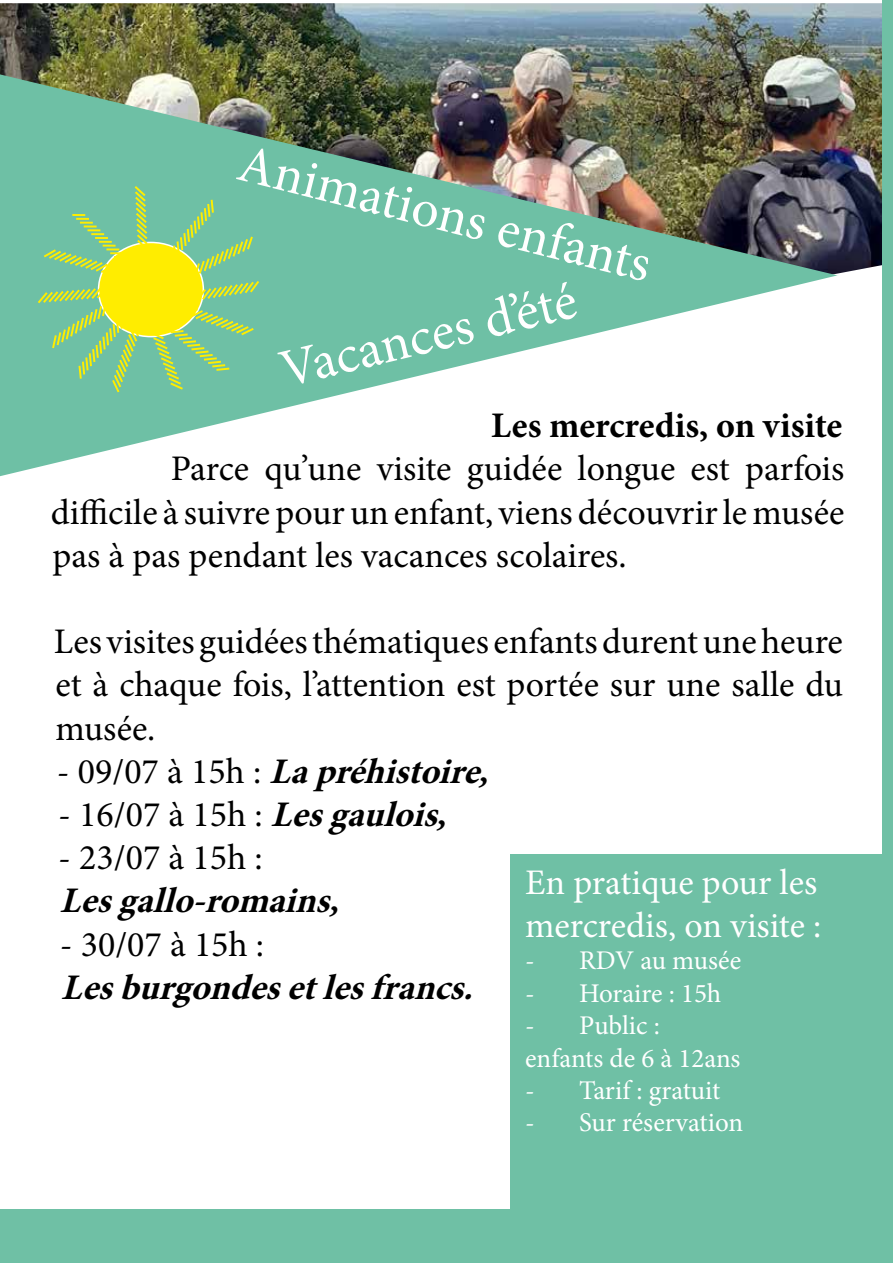
<style>
.page{position:relative;width:893px;height:1263px;background:#fff}
.page>*{position:absolute;margin:0;border:0;box-sizing:border-box;transform-origin:0 0}
.t1{font:54px "Minion Pro";color:#fff}
.t2{font:36px/43.2px "Minion Pro";color:#000;text-align:justify}
.t3{font:italic 700 36px "Minion Pro";color:#000}
.t4{font:36px/43.2px "Minion Pro";letter-spacing:-.005em;color:#fff}
.t5{font:700 36px "Minion Pro";color:#000}
.t6{font:27px/32.4px "Minion Pro";color:#fff}
.s1{font-weight:400;font-style:normal}
.s2{font-weight:700;font-style:italic}
</style>
<div class="page">
<img style="left:0;top:3px;width:882px;height:271px">
<div style="left:510px;top:855px;width:383px;height:361px;background:#6fc0a5"></div>
<div style="left:0;top:1209px;width:893px;height:53px;background:#6fc0a5"></div>
<img style="left:0;top:74px;width:839px;height:402px">
<svg style="left:36px;top:184px;width:225px;height:211px;background:#91cb7e"></svg>
<div style="left:882px;top:0;width:11px;height:1216px;background:#6fc0a5"></div>
<h1 class="t1" style="left:248px;top:127px;width:427px;rotate:14deg">Animations enfants</h1>
<h1 class="t1" style="left:272px;top:337px;width:308px;rotate:-14deg">Vacances d’été</h1>
<p class="t5" style="left:491px;top:400px;width:353px">Les mercredis, on visite</p>
<p class="t2" style="left:51px;top:447px;width:795px;text-indent:120px">Parce qu’une visite guidée longue est parfois difficile à suivre pour un enfant, viens découvrir le musée pas à pas pendant les vacances scolaires.</p>
<p class="t2" style="left:54px;top:620px;width:791px">Les visites guidées thématiques enfants durent une heure et à chaque fois, l’attention est portée sur une salle du musée.</p>
<p class="t3" style="left:57px;top:746px;width:446px"><span class="s1">- 0 9 / 0 7 à 1 5 h :</span> Lapréhistoire,</p>
<p class="t2" style="left:58px;top:793px;width:402px">- 1 6 / 0 7 à 1 5 h : <span class="s2">Lesgaulois,</span></p>
<p class="t2" style="left:58px;top:836px;width:206px">- 23/07 à 15h :</p>
<p class="t3" style="left:60px;top:876px;width:293px">Lesgallo-romains,</p>
<p class="t2" style="left:60px;top:923px;width:206px">- 30/07 à 15h :</p>
<p class="t3" style="left:61px;top:962px;width:426px">Lesburgondesetlesfrancs.</p>
<p class="t4" style="left:525px;top:861px;width:298px">En pratique pour les mercredis, on visite :</p>
<p class="t6" style="left:525px;top:944px;width:218px">- RDV au musée</p>
<p class="t6" style="left:525px;top:977px;width:198px">- Horaire : 15h</p>
<p class="t6" style="left:525px;top:1009px;width:217px">- Public : enfants de 6 à 12ans</p>
<p class="t6" style="left:525px;top:1074px;width:197px">- Tarif : gratuit</p>
<p class="t6" style="left:525px;top:1106px;width:220px">- Sur réservation</p>
</div>
